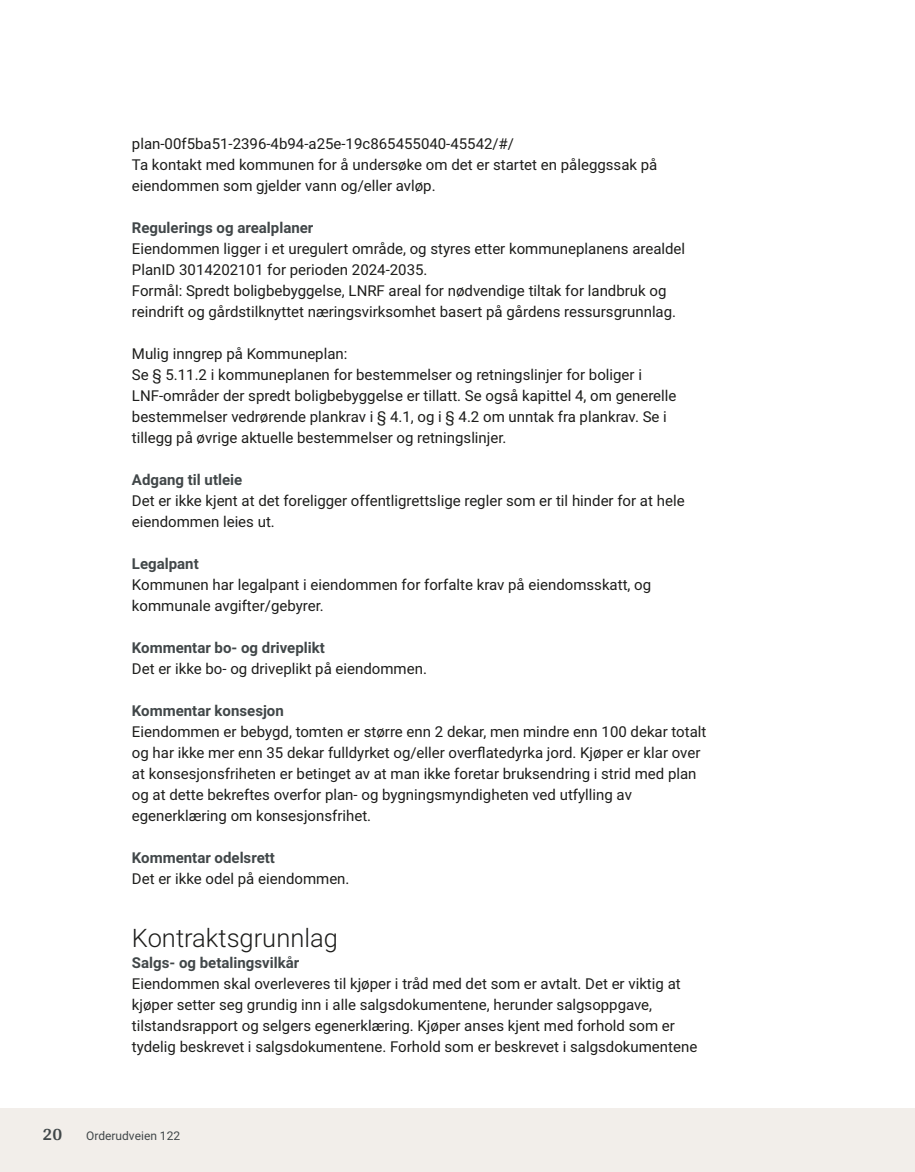
<style>
.page{position:relative;width:915px;height:1172px;background:#fff}
.page>*{position:absolute;margin:0;border:0;box-sizing:border-box;transform-origin:0 0}
.t1{font:300 25.5px "Roboto";color:#1d1d1b}
.t2{font:700 18px "Arya";color:#414749}
.t3{font:15px/21px "Roboto";color:#1d1d1b}
.t4{font:700 15px "Roboto";color:#414749}
.t5{font:12px "Roboto";color:#414749}
</style>
<div class="page">
<div style="left:0;top:1108px;width:914px;height:64px;background:#f2eeea"></div>
<p class="t3" style="left:132px;top:132px;width:527px">plan‑00f5ba51‑2396‑4b94‑a25e‑19c865455040‑45542/#/<br>Ta kontakt med kommunen for å undersøke om det er startet en påleggssak på eiendommen som gjelder vann og/eller avløp.</p>
<p class="t4" style="left:132px;top:217px;width:183px">Regulerings og arealplaner</p>
<p class="t3" style="left:132px;top:237px;width:554px">Eiendommen ligger i et uregulert område, og styres etter kommuneplanens arealdel PlanID 3014202101 for perioden 2024‑2035.<br>Formål: Spredt boligbebyggelse, LNRF areal for nødvendige tiltak for landbruk og reindrift og gårdstilknyttet næringsvirksomhet basert på gårdens ressursgrunnlag.</p>
<p class="t3" style="left:132px;top:342px;width:545px">Mulig inngrep på Kommuneplan:<br>Se § 5.11.2 i kommuneplanen for bestemmelser og retningslinjer for boliger i LNF‑områder der spredt boligbebyggelse er tillatt. Se også kapittel 4, om generelle bestemmelser vedrørende plankrav i § 4.1, og i § 4.2 om unntak fra plankrav. Se i tillegg på øvrige aktuelle bestemmelser og retningslinjer.</p>
<p class="t4" style="left:132px;top:469px;width:112px">Adgang til utleie</p>
<p class="t3" style="left:132px;top:489px;width:554px">Det er ikke kjent at det foreligger offentligrettslige regler som er til hinder for at hele eiendommen leies ut.</p>
<p class="t4" style="left:132px;top:553px;width:68px">Legalpant</p>
<p class="t3" style="left:132px;top:573px;width:520px">Kommunen har legalpant i eiendommen for forfalte krav på eiendomsskatt, og kommunale avgifter/gebyrer.</p>
<p class="t4" style="left:132px;top:637px;width:194px">Kommentar bo‑ og driveplikt</p>
<p class="t3" style="left:132px;top:657px;width:296px">Det er ikke bo‑ og driveplikt på eiendommen.</p>
<p class="t4" style="left:132px;top:700px;width:153px">Kommentar konsesjon</p>
<p class="t3" style="left:132px;top:720px;width:576px">Eiendommen er bebygd, tomten er større enn 2 dekar, men mindre enn 100 dekar totalt og har ikke mer enn 35 dekar fulldyrket og/eller overflatedyrka jord. Kjøper er klar over at konsesjonsfriheten er betinget av at man ikke foretar bruksendring i strid med plan og at dette bekreftes overfor plan‑ og bygningsmyndigheten ved utfylling av egenerklæring om konsesjonsfrihet.</p>
<p class="t4" style="left:132px;top:847px;width:144px">Kommentar odelsrett</p>
<p class="t3" style="left:132px;top:867px;width:219px">Det er ikke odel på eiendommen.</p>
<h1 class="t1" style="left:132px;top:920px;width:207px">Kontraktsgrunnlag</h1>
<p class="t4" style="left:132px;top:952px;width:169px">Salgs‑ og betalingsvilkår</p>
<p class="t3" style="left:132px;top:972px;width:566px">Eiendommen skal overleveres til kjøper i tråd med det som er avtalt. Det er viktig at kjøper setter seg grundig inn i alle salgsdokumentene, herunder salgsoppgave, tilstandsrapport og selgers egenerklæring. Kjøper anses kjent med forhold som er tydelig beskrevet i salgsdokumentene. Forhold som er beskrevet i salgsdokumentene</p>
<p class="t2" style="left:43px;top:1123px;width:21px">20</p>
<p class="t5" style="left:86px;top:1127px;width:95px">Orderudveien 122</p>
</div>
